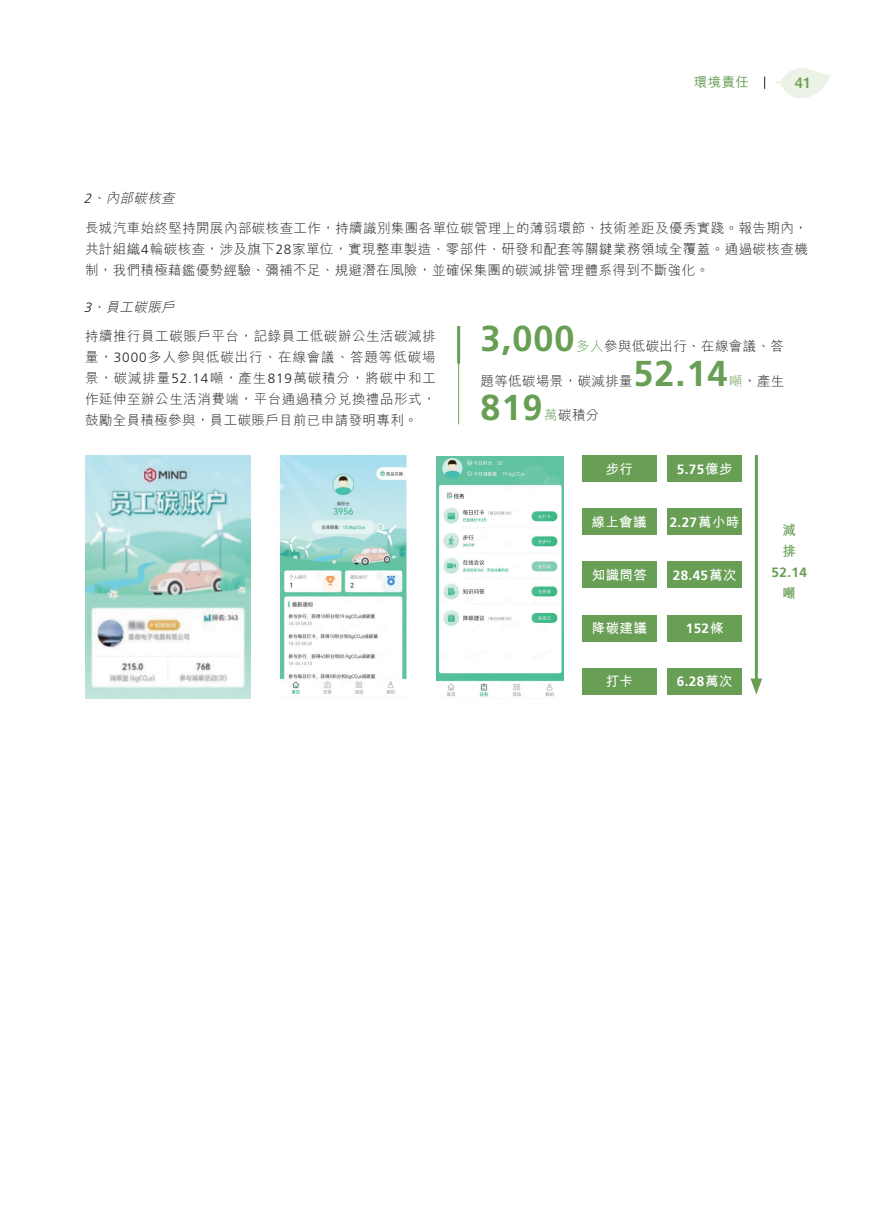
<style>
.page{position:relative;width:893px;height:1212px;background:#fff}
.page>*{position:absolute;margin:0;border:0;box-sizing:border-box;transform-origin:0 0}
.t1{font:700 36px "Frutiger LT Std";letter-spacing:.03em;color:#689f55}
.t2{font:500 15px "Helvetica Neue LT Pro";color:#689f55}
.t3{font:300 13.5px/21px "M Hei HK";letter-spacing:.03em;color:#231f20}
.t4{font:700 13.5px "Frutiger LT Std";letter-spacing:.03em;color:#fff}
.t5{font:700 13.5px "M Hei HK";letter-spacing:.03em;color:#fff}
.t6{font:700 13.5px "Frutiger LT Std";color:#689f55}
.t7{font:500 13.5px "M Hei HK";color:#689f55}
.t8{font:700 13.5px/21px "M Hei HK";color:#689f55}
.s1{font-family:"Frutiger LT Std";font-style:italic}
.s2{font-style:italic}
.s3{font-family:"Frutiger LT Std"}
.s4{color:#689f55}
.s5{font-family:"M Hei HK"}
</style>
<div class="page">
<svg style="left:764px;top:77px;width:1px;height:12px"></svg>
<svg style="left:775px;top:68px;width:56px;height:31px"></svg>
<img style="left:436px;top:456px;width:128px;height:241px">
<img style="left:279px;top:455px;width:128px;height:239px">
<img style="left:85px;top:455px;width:165px;height:243px">
<div style="left:582px;top:455px;width:75px;height:27px;background:#689f55"></div>
<div style="left:667px;top:455px;width:75px;height:27px;background:#689f55"></div>
<div style="left:582px;top:508px;width:75px;height:27px;background:#689f55"></div>
<div style="left:667px;top:508px;width:75px;height:27px;background:#689f55"></div>
<div style="left:582px;top:561px;width:75px;height:27px;background:#689f55"></div>
<div style="left:667px;top:561px;width:75px;height:27px;background:#689f55"></div>
<div style="left:582px;top:615px;width:75px;height:26px;background:#689f55"></div>
<div style="left:667px;top:615px;width:75px;height:26px;background:#689f55"></div>
<div style="left:582px;top:668px;width:75px;height:27px;background:#689f55"></div>
<div style="left:667px;top:668px;width:75px;height:27px;background:#689f55"></div>
<hr style="left:755px;top:455px;width:3px;height:229px;background:#689f55">
<svg style="left:750px;top:678px;width:12px;height:17px"></svg>
<hr style="left:458px;top:326px;width:1px;height:98px;background:#689f55">
<hr style="left:457px;top:326px;width:3px;height:38px;background:#689f55">
<p class="t7" style="left:694px;top:72px;width:57px">環境責任</p>
<p class="t2" style="left:795px;top:74px;width:18px">41</p>
<p class="t3" style="left:84px;top:183px;width:725px;line-height:29.5px"><span class="s1">2</span><span class="s2">、內部碳核查<br></span>長城汽車始終堅持開展內部碳核查工作，持續識別集團各單位碳管理上的薄弱環節、技術差距及優秀實踐。報告期內，</p>
<p class="t3" style="left:85px;top:238px;width:724px">共計組織<span class="s3">4</span>輪碳核查，涉及旗下<span class="s3">28</span>家單位，實現整車製造、零部件、研發和配套等關鍵業務領域全覆蓋。通過碳核查機制，我們積極藉鑑優勢經驗、彌補不足、規避潛在風險，並確保集團的碳減排管理體系得到不斷強化。</p>
<p class="t3" style="left:84px;top:292px;width:353px;line-height:29.5px"><span class="s1">3</span><span class="s2">、員工碳賬戶<br></span>持續推行員工碳賬戶平台，記錄員工低碳辦公生活碳減排</p>
<p class="t3" style="left:85px;top:347px;width:352px;text-align:justify">量，<span class="s3">3000</span>多人參與低碳出行、在線會議、答題等低碳場景，碳減排量<span class="s3">52.14</span>噸，產生<span class="s3">819</span>萬碳積分，將碳中和工作延伸至辦公生活消費端，平台通過積分兌換禮品形式，鼓勵全員積極參與，員工碳賬戶目前已申請發明專利。</p>
<h1 class="t1" style="left:480px;top:317px;width:96px">3,000</h1>
<p class="t3" style="left:576px;top:335px;width:209px"><span class="s4">多人</span>參與低碳出行、在線會議、答</p>
<p class="t3" style="left:480px;top:370px;width:154px">題等低碳場景，碳減排量</p>
<h1 class="t1" style="left:634px;top:352px;width:96px">52.14</h1>
<p class="t3" style="left:729px;top:370px;width:57px"><span class="s4">噸</span>，產生</p>
<h1 class="t1" style="left:480px;top:386px;width:64px">819</h1>
<p class="t3" style="left:544px;top:404px;width:57px"><span class="s4">萬</span>碳積分</p>
<p class="t5" style="left:606px;top:459px;width:29px">步行</p>
<p class="t4" style="left:677px;top:461px;width:57px">5.75<span class="s5">億步</span></p>
<p class="t5" style="left:591px;top:512px;width:57px">線上會議</p>
<p class="t4" style="left:670px;top:514px;width:71px">2.27<span class="s5">萬小時</span></p>
<p class="t5" style="left:592px;top:565px;width:57px">知識問答</p>
<p class="t4" style="left:673px;top:567px;width:65px">28.45<span class="s5">萬次</span></p>
<p class="t5" style="left:592px;top:618px;width:57px">降碳建議</p>
<p class="t4" style="left:686px;top:620px;width:39px">152<span class="s5">條</span></p>
<p class="t5" style="left:606px;top:672px;width:29px">打卡</p>
<p class="t4" style="left:677px;top:674px;width:57px">6.28<span class="s5">萬次</span></p>
<p class="t8" style="left:782px;top:519px;width:15px">減排</p>
<p class="t6" style="left:772px;top:565px;width:37px">52.14</p>
<p class="t8" style="left:782px;top:582px;width:15px">噸</p>
</div>
